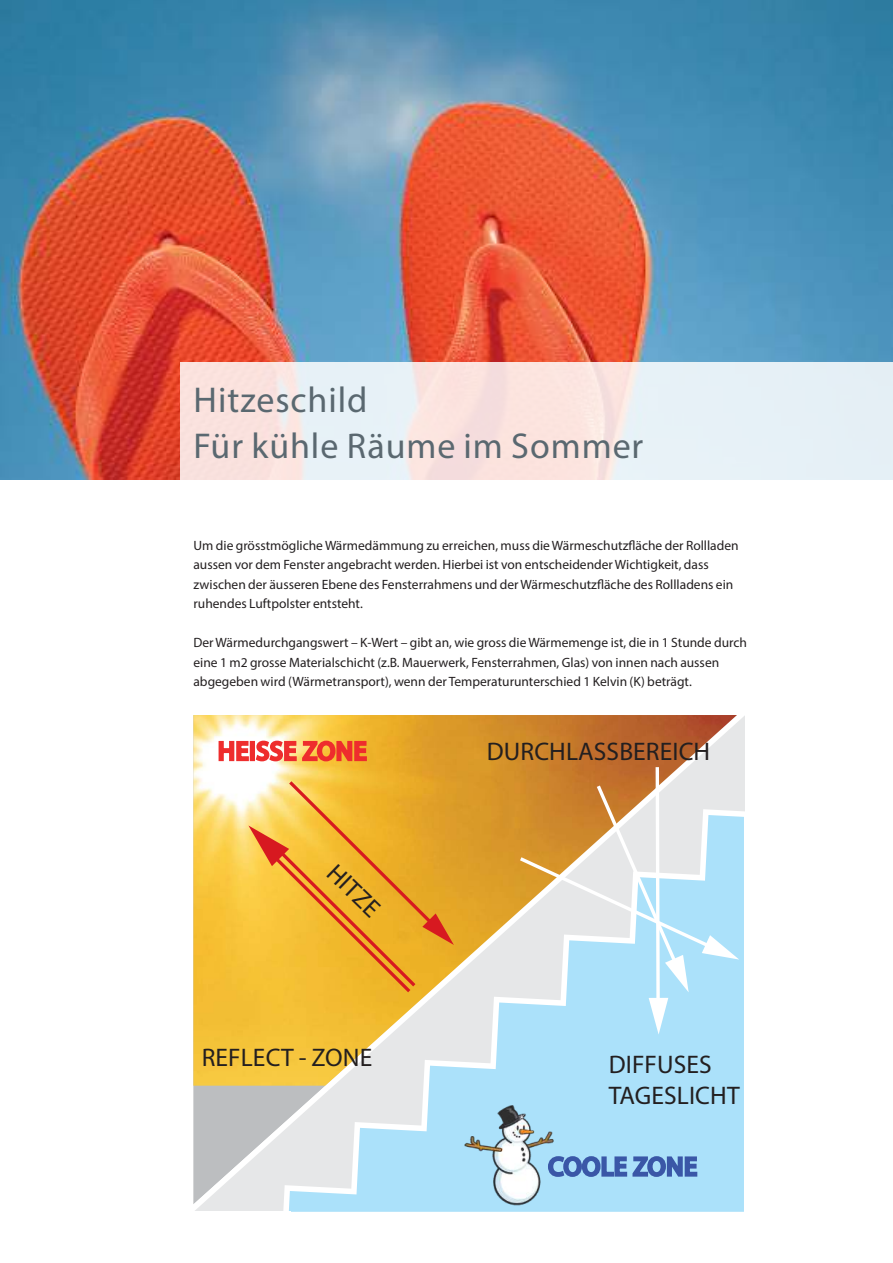
<style>
.page{position:relative;width:893px;height:1263px;background:#fff}
.page>*{position:absolute;margin:0;border:0;box-sizing:border-box;transform-origin:0 0}
.t1{font:36px/46.5px "Myriad Pro";letter-spacing:.025em;color:#5a6870}
.t2{font:25.5px/30.6px "Myriad Pro";letter-spacing:.005em;color:#231f20}
.t3{font:13.5px/19.5px "Myriad Pro";color:#231f20}
</style>
<div class="page">
<img style="left:0;top:0;width:893px;height:480px">
<svg style="left:181px;top:363px;width:712px;height:117px;background:#efeaeb"></svg>
<svg style="left:193px;top:715px;width:552px;height:497px;background:#d2cca4"></svg>
<svg style="left:520px;top:767px;width:219px;height:267px;background:#ccd4cd"></svg>
<svg style="left:563px;top:1154px;width:136px;height:25px;background:#7099cf"></svg>
<svg style="left:248px;top:781px;width:206px;height:211px;background:#efb035"></svg>
<svg style="left:217px;top:738px;width:151px;height:26px"></svg>
<img style="left:458px;top:1100px;width:105px;height:112px">
<h1 class="t1" style="left:193px;top:379px;width:451px">Hitzeschild<br>Für kühle Räume im Sommer</h1>
<p class="t3" style="left:193px;top:536px;width:547px">Um die grösstmögliche Wärmedämmung zu erreichen, muss die Wärmeschutzfläche der Rollladen aussen vor dem Fenster angebracht werden. Hierbei ist von entscheidender Wichtigkeit, dass zwischen der äusseren Ebene des Fensterrahmens und der Wärmeschutzfläche des Rollladens ein ruhendes Luftpolster entsteht.</p>
<p class="t3" style="left:193px;top:634px;width:555px">Der Wärmedurchgangswert – K-Wert – gibt an, wie gross die Wärmemenge ist, die in 1 Stunde durch eine 1 m2 grosse Materialschicht (z.B. Mauerwerk, Fensterrahmen, Glas) von innen nach aussen abgegeben wird (Wärmetransport), wenn der Temperaturunterschied 1 Kelvin (K) beträgt.</p>
<h2 class="t2" style="left:340px;top:859px;width:64px;rotate:44deg">HITZE</h2>
<h2 class="t2" style="left:202px;top:1044px;width:172px">REFLECT - ZONE</h2>
<h2 class="t2" style="left:487px;top:738px;width:225px">DURCHLASSBEREICH</h2>
<h2 class="t2" style="left:609px;top:1052px;width:132px">DIFFUSES<br>TAGESLICHT</h2>
</div>
